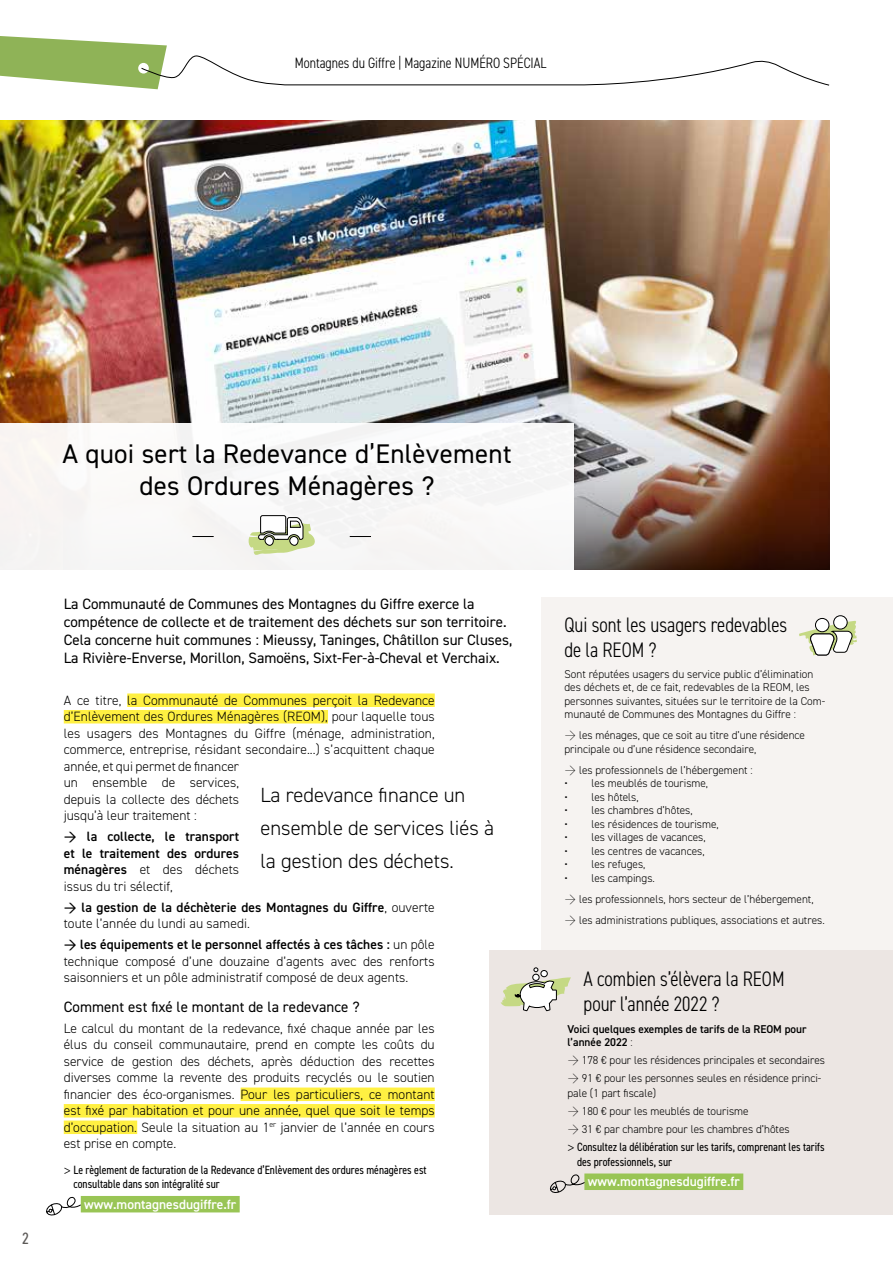
<style>
.page{position:relative;width:893px;height:1263px;background:#fff}
.page>*{position:absolute;margin:0;border:0;box-sizing:border-box;transform-origin:0 0}
.t1{font:27px/32.4px "DIN2014";letter-spacing:.01em;color:#000;text-align:center}
.t2{font:300 condensed 21px/25.2px "DIN2014";color:#000}
.t3{font:300 20.55px/33px "DIN2014";color:#000}
.t4{font:condensed 16.5px "DIN2014";color:#5d5a58}
.t5{font:15px/18px "DIN2014";color:#000}
.t6{font:300 condensed 15px "DIN2014";color:#000}
.t7{font:300 13.5px/16.5px "DIN2014";letter-spacing:.005em;color:#000;text-align:justify}
.t8{font:600 13.5px/16.5px "DIN2014";letter-spacing:.005em;color:#000;text-align:justify}
.t9{font:600 13.5px "DIN2014";color:#fff}
.t10{font:condensed 12px/14.4px "DIN2014";color:#000}
.t11{font:300 11.4px/13.5px "DIN2014";color:#000}
.t12{font:600 11.4px/13.5px "DIN2014";color:#000}
.s1{font-weight:800;font-size:15px}
.s2{font-weight:300}
.s3{font-weight:600}
.s4{font-family:"Myriad Pro";font-stretch:normal}
.s5{font-size:13.5px}
.s6{font-size:11.25px}
</style>
<div class="page">
<hr style="left:892px;top:120px;width:1px;height:104px;background:#ece6e3">
<svg style="left:0;top:36px;width:830px;height:53px"></svg>
<div style="left:127px;top:693px;width:308px;height:14px;background:#fff042"></div>
<div style="left:64px;top:710px;width:264px;height:13px;background:#fff042"></div>
<div style="left:241px;top:1087px;width:194px;height:14px;background:#fff042"></div>
<div style="left:64px;top:1104px;width:371px;height:13px;background:#fff042"></div>
<div style="left:64px;top:1120px;width:73px;height:14px;background:#fff042"></div>
<div style="left:81px;top:1196px;width:159px;height:16px;background:#99c555"></div>
<img style="left:0;top:120px;width:829px;height:303px">
<img style="left:64px;top:417px;width:765px;height:152px">
<div style="left:0;top:423px;width:574px;height:160px;background:#f8f7f7"></div>
<svg style="left:192px;top:536px;width:22px;height:1px"></svg>
<svg style="left:350px;top:536px;width:21px;height:1px"></svg>
<svg style="left:248px;top:515px;width:67px;height:40px"></svg>
<div style="left:541px;top:597px;width:352px;height:358px;background:#f6f3f1"></div>
<div style="left:489px;top:950px;width:404px;height:265px;background:#ece6e3"></div>
<div style="left:584px;top:1173px;width:159px;height:17px;background:#99c555"></div>
<div style="left:815px;top:618px;width:14px;height:14px;border:1px solid #000;border-radius:50%"></div>
<svg style="left:799px;top:621px;width:58px;height:35px"></svg>
<div style="left:834px;top:616px;width:13px;height:13px;background:#fff;border-radius:50%"></div>
<div style="left:833px;top:615px;width:14px;height:14px;border:1px solid #000;border-radius:50%"></div>
<svg style="left:500px;top:967px;width:71px;height:45px"></svg>
<svg style="left:550px;top:1174px;width:35px;height:19px"></svg>
<svg style="left:46px;top:1196px;width:36px;height:20px"></svg>
<p class="t6" style="left:295px;top:54px;width:253px">Montagnes du Giffre | Magazine NUMÉRO SPÉCIAL</p>
<h1 class="t1" style="left:63px;top:437px;width:450px">A quoi sert la Redevance d’Enlèvement des Ordures Ménagères ?</h1>
<p class="t4" style="left:22px;top:1227px;width:8px">2</p>
<p class="t5" style="left:64px;top:595px;width:450px">La Communauté de Communes des Montagnes du Giffre exerce la compétence de collecte et de traitement des déchets sur son territoire.<br>Cela concerne huit communes : Mieussy, Taninges, Châtillon sur Cluses, La Rivière-Enverse, Morillon, Samoëns, Sixt-Fer-à-Cheval et Verchaix.</p>
<p class="t7" style="left:64px;top:692px;width:372px;text-align:left">A ce titre, la Communauté de Communes perçoit la Redevance d’Enlèvement des Ordures Ménagères (REOM), pour laquelle tous les usagers des Montagnes du Giffre (ménage, administration, commerce, entreprise, résidant secondaire...) s’acquittent chaque année, et qui permet de financer<br>un ensemble de services,<br>depuis la collecte des déchets<br>jusqu’à leur traitement :</p>
<p class="t8" style="left:64px;top:828px;width:177px"><span class="s1">→</span> la collecte, le transport et le traitement des ordures ménagères <span class="s2">et des déchets issus du tri sélectif,</span></p>
<p class="t8" style="left:64px;top:898px;width:372px"><span class="s1">→</span> la gestion de la déchèterie des Montagnes du Giffre<span class="s2">, ouverte toute l’année du lundi au samedi.</span></p>
<p class="t7" style="left:64px;top:936px;width:372px"><span class="s1">→</span> <span class="s3">les équipements et le personnel affectés à ces tâches :</span> un pôle technique composé d’une douzaine d’agents avec des renforts saisonniers et un pôle administratif composé de deux agents.</p>
<p class="t5" style="left:64px;top:997px;width:297px">Comment est fixé le montant de la redevance ?</p>
<p class="t7" style="left:64px;top:1020px;width:372px">Le calcul du montant de la redevance, fixé chaque année par les élus du conseil communautaire, prend en compte les coûts du service de gestion des déchets, après déduction des recettes diverses comme la revente des produits recyclés ou le soutien financier des éco-organismes. Pour les particuliers, ce montant est fixé par habitation et pour une année, quel que soit le temps d’occupation. Seule la situation au 1<sup>er</sup> janvier de l’année en cours est prise en compte.</p>
<p class="t10" style="left:73px;top:1162px;width:355px;text-indent:-10px"><span class="s4">&gt;</span> Le règlement de facturation de la Redevance d’Enlèvement des ordures ménagères est consultable dans son intégralité sur</p>
<p class="t9" style="left:84px;top:1195px;width:154px">www.montagnesdugiffre.fr</p>
<h3 class="t3" style="left:260px;top:778px;width:235px">La redevance finance un ensemble de services liés à la gestion des déchets.</h3>
<h2 class="t2" style="left:564px;top:612px;width:224px">Qui sont les usagers redevables de la REOM ?</h2>
<p class="t11" style="left:564px;top:667px;width:262px">Sont réputées usagers du service public d’élimination des déchets et, de ce fait, redevables de la REOM, les personnes suivantes, situées sur le territoire de la Com&shy;munauté de Communes des Montagnes du Giffre :</p>
<p class="t11" style="left:564px;top:728px;width:242px"><span class="s5">→</span> <span class="s6">l</span>es ménages, que ce soit au titre d’une résidence principale ou d’une résidence secondaire,</p>
<p class="t11" style="left:564px;top:763px;width:190px"><span class="s5">→</span> les professionnels de l’hébergement :</p>
<p class="t11" style="left:564px;top:776px;width:145px">• les meublés de tourisme,</p>
<p class="t11" style="left:564px;top:790px;width:76px">• les hôtels,</p>
<p class="t11" style="left:564px;top:803px;width:130px">• les chambres d’hôtes,</p>
<p class="t11" style="left:564px;top:817px;width:156px">• les résidences de tourisme,</p>
<p class="t11" style="left:564px;top:830px;width:143px">• les villages de vacances,</p>
<p class="t11" style="left:564px;top:844px;width:142px">• les centres de vacances,</p>
<p class="t11" style="left:564px;top:857px;width:82px">• les refuges,</p>
<p class="t11" style="left:564px;top:871px;width:92px">• les campings.</p>
<p class="t11" style="left:564px;top:892px;width:251px"><span class="s5">→</span> les professionnels, hors secteur de l’hébergement,</p>
<p class="t11" style="left:564px;top:913px;width:262px"><span class="s5">→</span> <span class="s6">l</span>es administrations publiques, associations et autres.</p>
<h2 class="t2" style="left:584px;top:966px;width:202px">A combien s’élèvera la REOM pour l’année 2022 ?</h2>
<p class="t12" style="left:567px;top:1022px;width:241px">Voici quelques exemples de tarifs de la REOM pour l’année 2022 <span class="s2">:</span></p>
<p class="t11" style="left:567px;top:1054px;width:259px"><span class="s5">→</span> 178 € pour les résidences principales et secondaires</p>
<p class="t11" style="left:567px;top:1071px;width:255px;line-height:14.4px"><span class="s5">→</span> 91 € pour les personnes seules en résidence princi&shy;pale (1 part fiscale)</p>
<p class="t11" style="left:567px;top:1104px;width:183px"><span class="s5">→</span> 180 € pour les meublés de tourisme</p>
<p class="t11" style="left:567px;top:1122px;width:224px"><span class="s5">→</span> 31 € par chambre pour les chambres d’hôtes</p>
<p class="t10" style="left:577px;top:1139px;width:249px;text-indent:-10px"><span class="s4">&gt;</span> Consultez la délibération sur les tarifs, comprenant les tarifs des professionnels, sur</p>
<p class="t9" style="left:588px;top:1173px;width:154px">www.montagnesdugiffre.fr</p>
</div>
